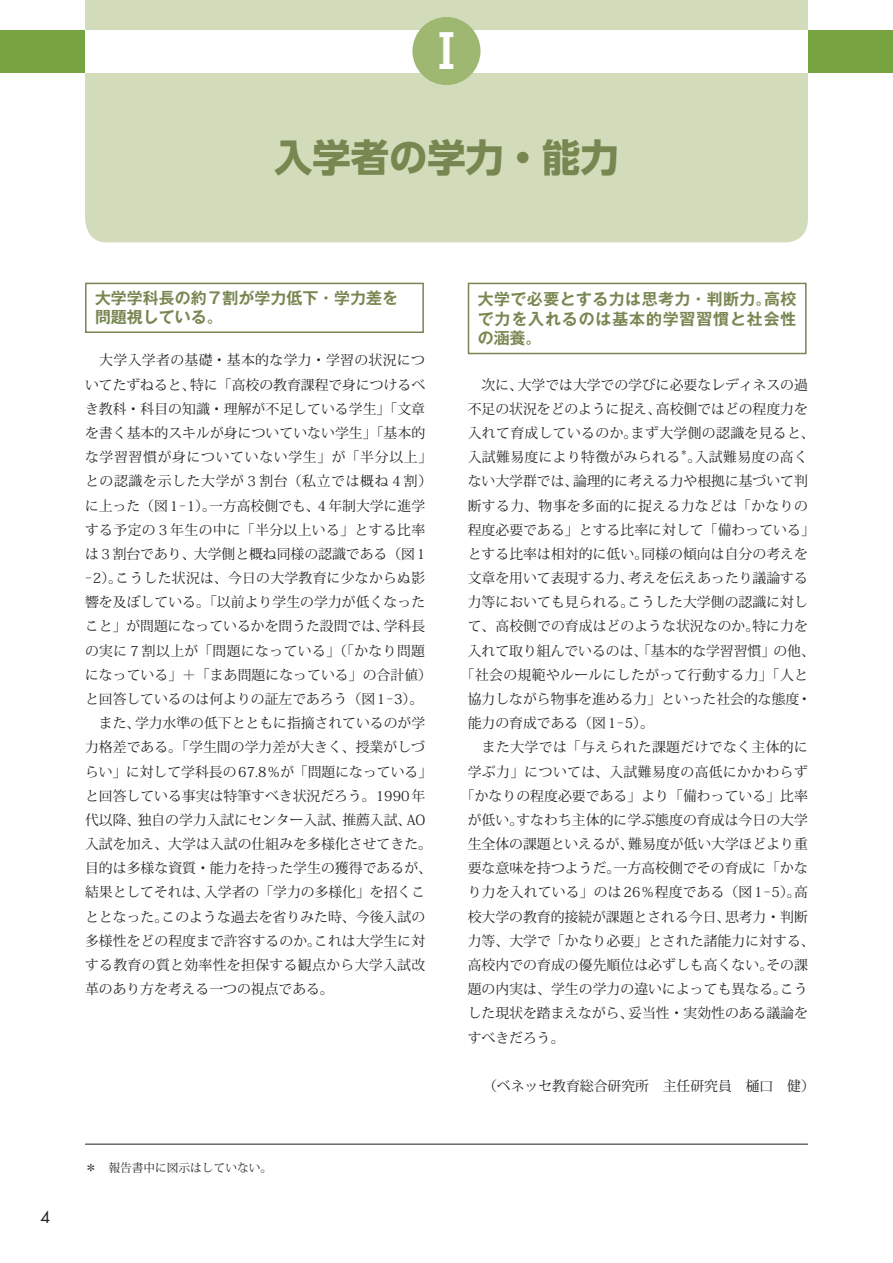
<style>
.page{position:relative;width:893px;height:1263px;background:#fff}
.page>*{position:absolute;margin:0;border:0;box-sizing:border-box;transform-origin:0 0}
.t1{font:700 46.8px "Gothic MB101 Pro De";color:#fff}
.t2{font:700 38.25px "UD Shin Go Pro";color:#788751}
.t3{font:700 15.9px/19.2px "Gothic MB101 Pro De";letter-spacing:.03em;color:#788751;text-align:justify}
.t4{font:700 15.9px/19.2px "Gothic MB101 Pro De";color:#788751}
.t5{font:15.9px "Futura Std";color:#231f20}
.t6{font:13.8px/24.2px "Koz Min Pro";letter-spacing:.005em;color:#231f20}
.t7{font:13.8px "Koz Min Pro";letter-spacing:.03em;color:#231f20}
.t8{font:13.8px "Koz Min Pro";letter-spacing:.025em;color:#231f20}
.t9{font:11.7px "Koz Min Pro";color:#231f20}
.t10{font:700 6.9px "Koz Min Pro";color:#231f20}
.s1{font-weight:700}
</style>
<div class="page">
<div style="left:0;top:30px;width:893px;height:42px;background:#78a341"></div>
<div style="left:85px;top:0;width:723px;height:242px;background:#d2dcba"></div>
<div style="left:85px;top:30px;width:723px;height:42px;background:#fff"></div>
<div style="left:412px;top:17px;width:68px;height:68px;background:#9eb771;border-radius:50%"></div>
<div style="left:85px;top:283px;width:339px;height:50px;border:2px solid #788751"></div>
<div style="left:468px;top:283px;width:339px;height:71px;border:2px solid #788751"></div>
<hr style="left:85px;top:1144px;width:723px;height:1px;background:#231f20">
<p class="t1" style="left:423px;top:12px;width:48px">Ⅰ</p>
<p class="t2" style="left:274px;top:126px;width:346px">入学者の学力・能力</p>
<p class="t4" style="left:95px;top:287px;width:304px">大学学科長の約７割が学力低下・学力差を問題視している。</p>
<p class="t6" style="left:85px;top:348px;width:349px">　大学入学者の基礎・基本的な学力・学習の状況についてたずねると、特に「高校の教育課程で身につけるべき教科・科目の知識・理解が不足している学生」「文章を書く基本的スキルが身についていない学生」「基本的な学習習慣が身についていない学生」が「半分以上」との認識を示した大学が３割台（私立では概ね４割）に上った（図1−1）。一方高校側でも、４年制大学に進学する予定の３年生の中に「半分以上いる」とする比率は３割台であり、大学側と概ね同様の認識である（図1 −2）。こうした状況は、今日の大学教育に少なからぬ影響を及ぼしている。「以前より学生の学力が低くなったこと」が問題になっているかを問うた設問では、学科長の実に７割以上が「問題になっている」（「かなり問題になっている」＋「まあ問題になっている」の合計値）と回答しているのは何よりの証左であろう（図1−3）。</p>
<p class="t6" style="left:85px;top:710px;width:349px">　また、学力水準の低下とともに指摘されているのが学力格差である。「学生間の学力差が大きく、授業がしづらい」に対して学科長の67.8％が「問題になっている」と回答している事実は特筆すべき状況だろう。1990年代以降、独自の学力入試にセンター入試、推薦入試、AO入試を加え、大学は入試の仕組みを多様化させてきた。目的は多様な資質・能力を持った学生の獲得であるが、結果としてそれは、入学者の「学力の多様化」を招くこととなった。このような過去を省りみた時、今後入試の多様性をどの程度まで許容するのか。これは大学生に対する教育の質と効率性を担保する観点から大学入試改革のあり方を考える一つの視点である。</p>
<p class="t5" style="left:40px;top:1207px;width:11px">4</p>
<p class="t9" style="left:85px;top:1159px;width:200px"><span class="s1">＊</span>　報告書中に図示はしていない。　</p>
<p class="t3" style="left:478px;top:288px;width:320px">大学で必要とする力は思考力・判断力。高校で力を入れるのは基本的学習習慣と社会性の涵養。</p>
<p class="t6" style="left:468px;top:372px;width:348px">　次に、大学では大学での学びに必要なレディネスの過不足の状況をどのように捉え、高校側ではどの程度力を入れて育成しているのか。まず大学側の認識を見ると、入試難易度により特徴がみられる</p>
<p class="t10" style="left:680px;top:447px;width:8px">＊</p>
<p class="t8" style="left:687px;top:447px;width:122px">。入試難易度の高く</p>
<p class="t6" style="left:468px;top:469px;width:342px">ない大学群では、論理的に考える力や根拠に基づいて判</p>
<p class="t7" style="left:468px;top:496px;width:342px">断する力、物事を多面的に捉える力などは「かなりの</p>
<p class="t6" style="left:468px;top:517px;width:349px">程度必要である」とする比率に対して「備わっている」</p>
<p class="t6" style="left:468px;top:541px;width:342px">とする比率は相対的に低い。同様の傾向は自分の考えを</p>
<p class="t6" style="left:468px;top:565px;width:342px">文章を用いて表現する力、考えを伝えあったり議論する</p>
<p class="t6" style="left:468px;top:590px;width:342px">力等においても見られる。こうした大学側の認識に対し</p>
<p class="t6" style="left:468px;top:614px;width:342px">て、高校側での育成はどのような状況なのか。特に力を</p>
<p class="t6" style="left:468px;top:638px;width:349px">入れて取り組んでいるのは、「基本的な学習習慣」の他、</p>
<p class="t8" style="left:461px;top:665px;width:349px">「社会の規範やルールにしたがって行動する力」「人と</p>
<p class="t6" style="left:468px;top:686px;width:345px">協力しながら物事を進める力」といった社会的な態度・</p>
<p class="t6" style="left:468px;top:710px;width:188px">能力の育成である（図1−5）。</p>
<p class="t7" style="left:468px;top:737px;width:342px">　また大学では「与えられた課題だけでなく主体的に</p>
<p class="t7" style="left:468px;top:762px;width:342px">学ぶ力」については、入試難易度の高低にかかわらず</p>
<p class="t6" style="left:461px;top:783px;width:349px">「かなりの程度必要である」より「備わっている」比率</p>
<p class="t6" style="left:468px;top:807px;width:342px">が低い。すなわち主体的に学ぶ態度の育成は今日の大学</p>
<p class="t6" style="left:468px;top:831px;width:342px">生全体の課題といえるが、難易度が低い大学ほどより重</p>
<p class="t6" style="left:468px;top:856px;width:342px">要な意味を持つようだ。一方高校側でその育成に「かな</p>
<p class="t6" style="left:468px;top:880px;width:342px">り力を入れている」のは26％程度である（図1−5）。高</p>
<p class="t6" style="left:468px;top:904px;width:342px">校大学の教育的接続が課題とされる今日、思考力・判断</p>
<p class="t6" style="left:468px;top:928px;width:348px">力等、大学で「かなり必要」とされた諸能力に対する、</p>
<p class="t6" style="left:468px;top:952px;width:342px">高校内での育成の優先順位は必ずしも高くない。その課</p>
<p class="t6" style="left:468px;top:976px;width:342px">題の内実は、学生の学力の違いによっても異なる。こう</p>
<p class="t6" style="left:468px;top:1001px;width:342px">した現状を踏まえながら、妥当性・実効性のある議論を</p>
<p class="t6" style="left:468px;top:1025px;width:98px">すべきだろう。</p>
<p class="t6" style="left:483px;top:1073px;width:333px">（ベネッセ教育総合研究所　主任研究員　樋口　健）</p>
</div>
